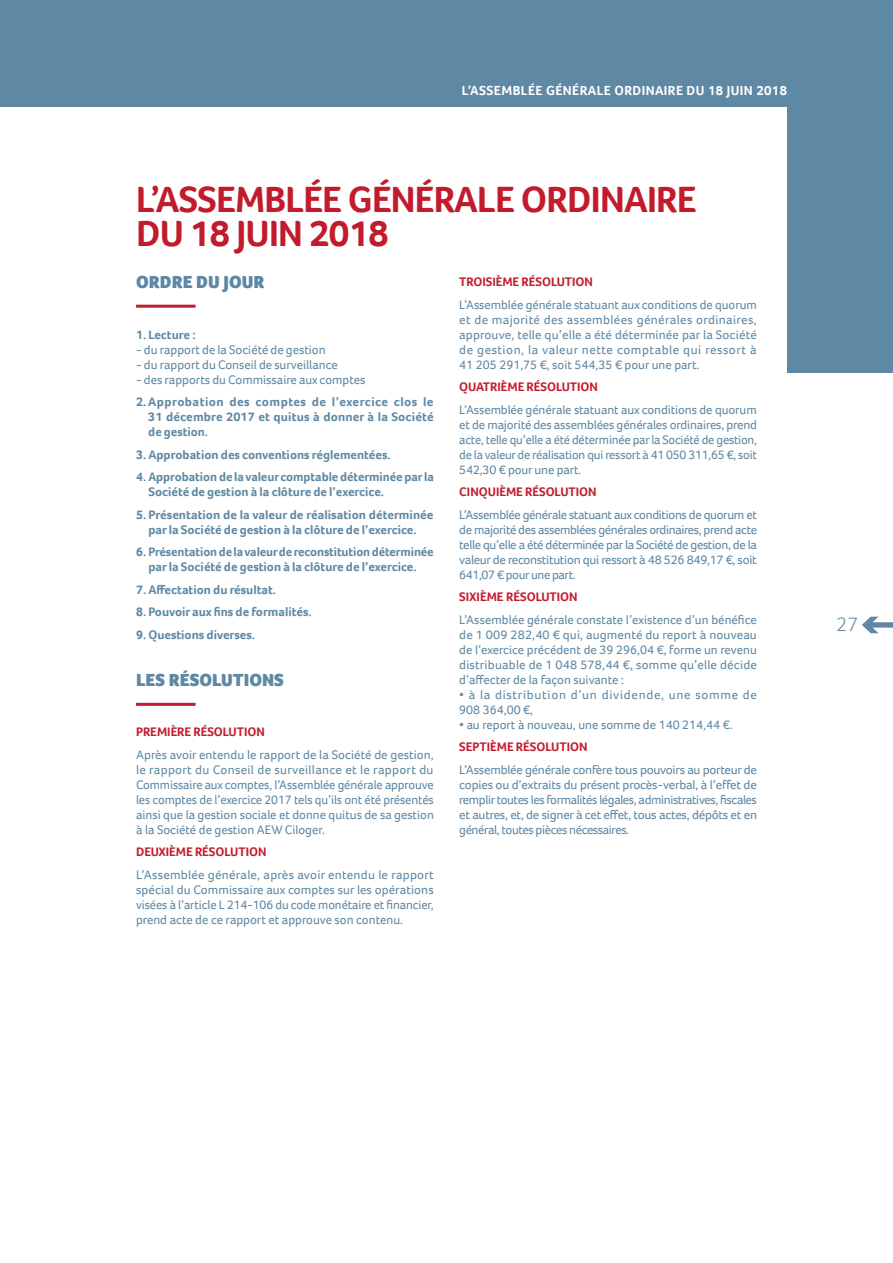
<style>
.page{position:relative;width:893px;height:1263px;background:#fff}
.page>*{position:absolute;margin:0;border:0;box-sizing:border-box;transform-origin:0 0}
.t1{font:700 37.5px/34.5px "Foco";letter-spacing:-.02em;color:#c21b2d}
.t2{font:300 20.25px "Foco";color:#5f88a4}
.t3{font:900 18px "Foco";color:#5f88a4}
.t4{font:700 13.5px "Foco";letter-spacing:.03em;color:#fff}
.t5{font:12.75px/15px "Foco";color:#5f88a4;text-align:justify}
.t6{font:700 12.75px/15px "Foco";color:#5f88a4;text-align:center}
.t7{font:700 12.75px "Foco";color:#c21b2d}
.t8{font:12.75px/15px "Foco";letter-spacing:.055em;color:#5f88a4}
</style>
<div class="page">
<svg style="left:862px;top:617px;width:31px;height:16px"></svg>
<div style="left:0;top:0;width:893px;height:106px;background:#5f88a4"></div>
<div style="left:787px;top:0;width:106px;height:372px;background:#5f88a4"></div>
<hr style="left:136px;top:305px;width:60px;height:3px;background:#c21b2d">
<hr style="left:136px;top:703px;width:60px;height:3px;background:#c21b2d">
<p class="t4" style="left:462px;top:82px;width:327px">L’ASSEMBLÉE GÉNÉRALE ORDINAIRE DU 18 JUIN 2018</p>
<h1 class="t1" style="left:136px;top:181px;width:562px">L’ASSEMBLÉE GÉNÉRALE ORDINAIRE<br>DU 18 JUIN 2018</h1>
<h3 class="t3" style="left:136px;top:270px;width:130px">ORDRE DU JOUR</h3>
<p class="t6" style="left:136px;top:327px;width:61px">1. Lecture :</p>
<p class="t5" style="left:136px;top:342px;width:191px">- du rapport de la Société de gestion</p>
<p class="t5" style="left:136px;top:357px;width:203px">- du rapport du Conseil de surveillance</p>
<p class="t5" style="left:136px;top:372px;width:231px">- des rapports du Commissaire aux comptes</p>
<p class="t6" style="left:148px;top:394px;width:287px;text-align:justify;text-indent:-12px">2. Approbation des comptes de l’exercice clos le 31 décembre 2017 et quitus à donner à la Société de gestion.</p>
<p class="t6" style="left:136px;top:447px;width:256px">3. Approbation des conventions réglementées.</p>
<p class="t6" style="left:148px;top:469px;width:287px;text-align:left;text-indent:-12px">4. Approbation de la valeur comptable déterminée par la<br>Société de gestion à la clôture de l’exercice.</p>
<p class="t6" style="left:136px;top:507px;width:299px">5. Présentation de la valeur de réalisation déterminée par la Société de gestion à la clôture de l’exercice.</p>
<p class="t6" style="left:136px;top:544px;width:299px">6. Présentation de la valeur de reconstitution déterminée par la Société de gestion à la clôture de l’exercice.</p>
<p class="t6" style="left:136px;top:582px;width:142px">7. Affectation du résultat.</p>
<p class="t6" style="left:136px;top:604px;width:177px">8. Pouvoir aux fins de formalités.</p>
<p class="t6" style="left:136px;top:627px;width:121px">9. Questions diverses.</p>
<h3 class="t3" style="left:136px;top:668px;width:149px">LES RÉSOLUTIONS</h3>
<p class="t7" style="left:136px;top:724px;width:130px">PREMIÈRE RÉSOLUTION</p>
<p class="t5" style="left:136px;top:747px;width:299px">Après avoir entendu le rapport de la Société de gestion, le rapport du Conseil de surveillance et le rapport du Commissaire aux comptes, l’Assemblée générale approuve les comptes de l’exercice 2017 tels qu’ils ont été présentés ainsi que la gestion sociale et donne quitus de sa gestion à la Société de gestion AEW Ciloger.</p>
<p class="t7" style="left:136px;top:844px;width:132px">DEUXIÈME RÉSOLUTION</p>
<p class="t5" style="left:136px;top:867px;width:299px">L’Assemblée générale, après avoir entendu le rapport spécial du Commissaire aux comptes sur les opérations visées à l’article L 214-106 du code monétaire et financier, prend acte de ce rapport et approuve son contenu.</p>
<p class="t7" style="left:459px;top:274px;width:135px">TROISIÈME RÉSOLUTION</p>
<p class="t5" style="left:459px;top:297px;width:299px">L’Assemblée générale statuant aux conditions de quorum et de majorité des assemblées générales ordinaires, approuve, telle qu’elle a été déterminée par la Société de gestion, la valeur nette comptable qui ressort à 41 205 291,75 €, soit 544,35 € pour une part.</p>
<p class="t7" style="left:459px;top:379px;width:140px">QUATRIÈME RÉSOLUTION</p>
<p class="t5" style="left:459px;top:402px;width:299px">L’Assemblée générale statuant aux conditions de quorum et de majorité des assemblées générales ordinaires, prend acte, telle qu’elle a été déterminée par la Société de gestion, de la valeur de réalisation qui ressort à 41 050 311,65 €, soit 542,30 € pour une part.</p>
<p class="t7" style="left:459px;top:484px;width:139px">CINQUIÈME RÉSOLUTION</p>
<p class="t5" style="left:459px;top:507px;width:299px">L’Assemblée générale statuant aux conditions de quorum et de majorité des assemblées générales ordinaires, prend acte telle qu’elle a été déterminée par la Société de gestion, de la valeur de reconstitution qui ressort à 48 526 849,17 €, soit 641,07 € pour une part.</p>
<p class="t7" style="left:459px;top:589px;width:120px">SIXIÈME RÉSOLUTION</p>
<p class="t5" style="left:459px;top:612px;width:299px">L’Assemblée générale constate l’existence d’un bénéfice de 1 009 282,40 € qui, augmenté du report à nouveau de l’exercice précédent de 39 296,04 €, forme un revenu distribuable de 1 048 578,44 €, somme qu’elle décide d’affecter de la façon suivante :</p>
<p class="t8" style="left:459px;top:687px;width:299px">• à la distribution d’un dividende, une somme de<br>908 364,00 €,</p>
<p class="t5" style="left:459px;top:717px;width:275px">• au report à nouveau, une somme de 140 214,44 €.</p>
<p class="t7" style="left:459px;top:739px;width:130px">SEPTIÈME RÉSOLUTION</p>
<p class="t5" style="left:459px;top:762px;width:299px">L’Assemblée générale confère tous pouvoirs au porteur de copies ou d’extraits du présent procès-verbal, à l’effet de remplir toutes les formalités légales, administratives, fiscales et autres, et, de signer à cet effet, tous actes, dépôts et en général, toutes pièces nécessaires.</p>
<h2 class="t2" style="left:837px;top:611px;width:23px">27</h2>
</div>
